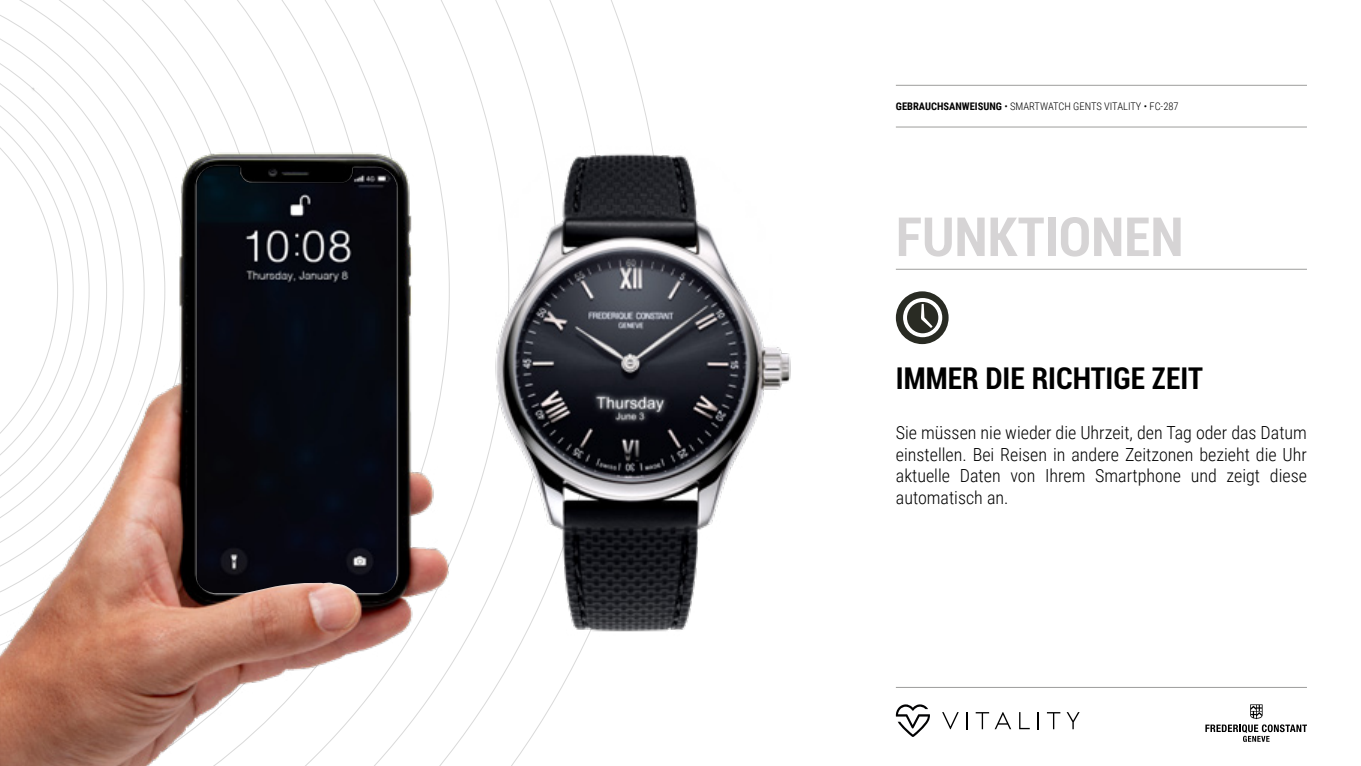
<style>
.page{position:relative;width:1361px;height:766px;background:#fff}
.page>*{position:absolute;margin:0;border:0;box-sizing:border-box;transform-origin:0 0}
.t1{font:700 condensed 54px "Roboto";color:#d6d4d5}
.t2{font:700 condensed 30px "Roboto";color:#000}
.t3{font:300 18px/21.6px "Roboto Condensed";color:#000;text-align:justify}
.t4{font:300 10.5px "Roboto Condensed";color:#000}
.s1{font-weight:700}
</style>
<div class="page">
<img style="left:0;top:0;width:472px;height:765px">
<img style="left:446px;top:97px;width:345px;height:590px">
<hr style="left:896px;top:269px;width:411px;height:1px;background:#9d9d9c">
<svg style="left:1205px;top:704px;width:102px;height:37px"></svg>
<hr style="left:896px;top:687px;width:411px;height:1px;background:#9d9d9c">
<svg style="left:942px;top:712px;width:16px;height:17px"></svg>
<svg style="left:966px;top:712px;width:2px;height:17px"></svg>
<svg style="left:975px;top:712px;width:36px;height:17px"></svg>
<svg style="left:1019px;top:712px;width:10px;height:17px"></svg>
<svg style="left:1037px;top:712px;width:2px;height:17px"></svg>
<svg style="left:1047px;top:712px;width:13px;height:17px"></svg>
<svg style="left:1066px;top:712px;width:13px;height:17px"></svg>
<svg style="left:896px;top:704px;width:34px;height:32px"></svg>
<hr style="left:896px;top:127px;width:411px;height:1px;background:#9d9d9c">
<hr style="left:896px;top:85px;width:411px;height:1px;background:#9d9d9c">
<img style="left:196px;top:166px;width:204px;height:427px">
<div style="left:896px;top:291px;width:52px;height:53px;background:#292b23;border-radius:50%"></div>
<svg style="left:903px;top:298px;width:39px;height:39px"></svg>
<p class="t4" style="left:896px;top:99px;width:284px"><span class="s1">GEBRAUCHSANWEISUNG</span> • SMARTWATCH GENTS VITALITY • FC-287</p>
<h1 class="t1" style="left:896px;top:199px;width:289px">FUNKTIONEN</h1>
<h2 class="t2" style="left:896px;top:357px;width:309px">IMMER DIE RICHTIGE ZEIT</h2>
<p class="t3" style="left:896px;top:421px;width:413px">Sie müssen nie wieder die Uhrzeit, den Tag oder das Datum einstellen. Bei Reisen in andere Zeitzonen bezieht die Uhr aktuelle Daten von Ihrem Smartphone und zeigt diese automatisch an.</p>
</div>
